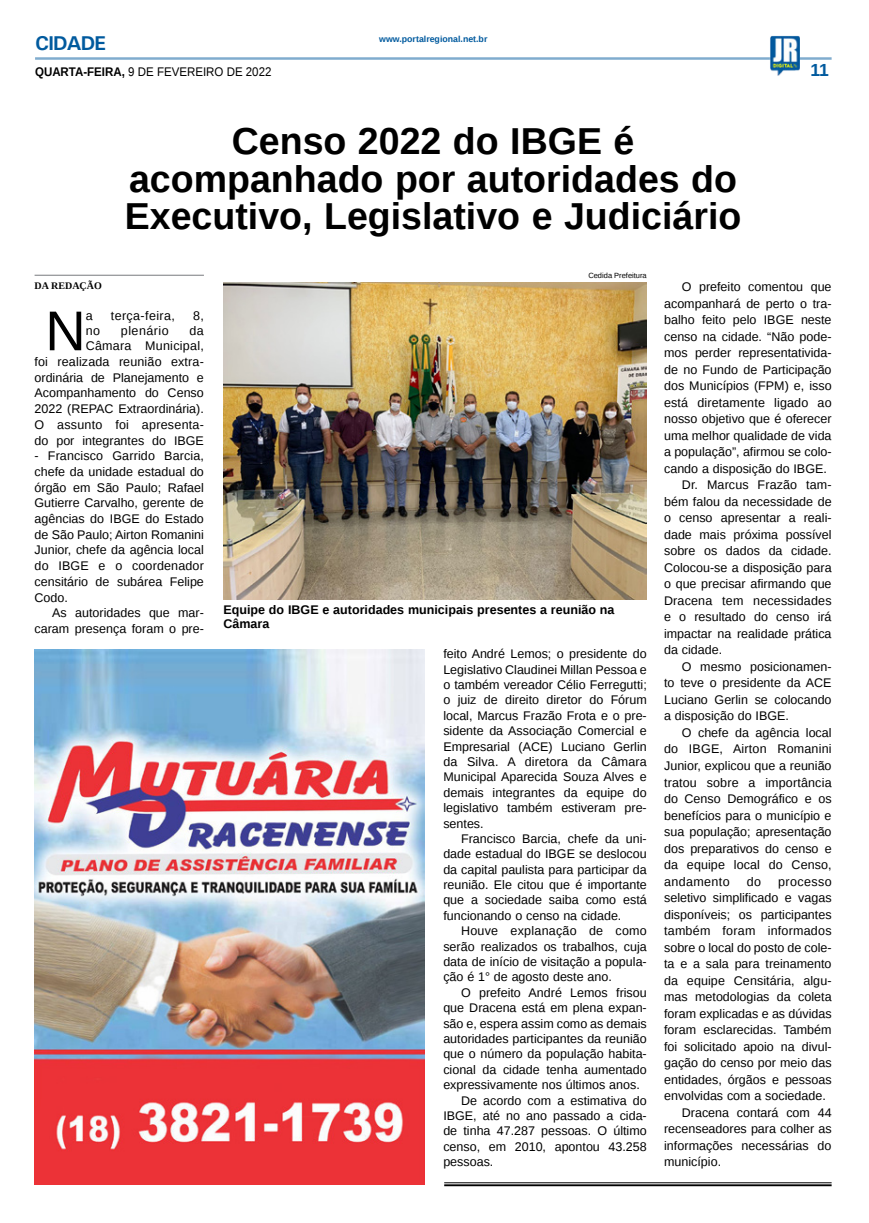
<style>
.page{position:relative;width:869px;height:1223px;background:#fff}
.page>*{position:absolute;margin:0;border:0;box-sizing:border-box;transform-origin:0 0}
.MATÉRIA{font:56.12px "Liberation Sans";color:#000}
.TÍTULO{font:700 37.5px/37.5px "Liberation Sans";color:#000}
.TITULO_PG{font:700 20px "Univers";letter-spacing:-.04em;color:#005a9e}
.TÍTULO-2{font:700 17.5px "Liberation Sans";color:#005a9e}
.MATÉRIA-2{font:12.5px/16.5px "Liberation Sans";color:#000;text-align:justify}
.LEGENDA{font:700 12.5px/13.8px "Liberation Sans";color:#000}
.DATA_PG{font:12.5px "Liberation Sans";color:#000;scale:.92 1}
.MATÉRIA-3{font:12.5px "Liberation Sans";letter-spacing:.03em;color:#000}
.MATÉRIA-4{font:12.5px "Liberation Sans";letter-spacing:.035em;color:#000}
.CRÉDITO_NOME{font:700 10px "Liberation Serif";color:#000}
.DATA_PG-2{font:700 8.75px "Liberation Sans";color:#005a9e}
.CRÉDITO_FOTO{font:7.5px "Liberation Sans";color:#000}
.s1{font-weight:700}
</style>
<div class="page">
<hr style="left:35px;top:57px;width:796px;height:3px;background:#005a9e">
<img style="left:769px;top:36px;width:30px;height:40px">
<img style="left:35px;top:649px;width:389px;height:535px">
<hr style="left:444px;top:1182px;width:387px;height:1px;background:#000">
<hr style="left:444px;top:1184px;width:387px;height:2px;background:#000">
<img style="left:223px;top:282px;width:423px;height:317px">
<hr style="left:35px;top:275px;width:169px;height:1px;background:#939598">
<p class="TITULO_PG" style="left:35px;top:31px;width:72px">CIDADE</p>
<p class="DATA_PG" style="left:35px;top:65px;width:258px"><span class="s1">QUARTA-FEIRA,</span> 9 DE FEVEREIRO DE 2022</p>
<p class="DATA_PG-2" style="left:379px;top:33px;width:110px">www.portalregional.net.br</p>
<p class="TÍTULO" style="left:232px;top:122px;width:404px">Censo 2022 do IBGE é</p>
<p class="TÍTULO" style="left:125px;top:159px;width:617px">acompanhado por autoridades do<br>Executivo, Legislativo e Judiciário</p>
<p class="CRÉDITO_FOTO" style="left:588px;top:271px;width:60px">Cedida Prefeitura</p>
<p class="TÍTULO-2" style="left:810px;top:58px;width:20px">11</p>
<p class="CRÉDITO_NOME" style="left:35px;top:279px;width:69px">DA REDAÇÃO</p>
<p class="MATÉRIA" style="left:45px;top:299px;width:42px">N</p>
<p class="MATÉRIA-2" style="left:86px;top:308px;width:8px">a</p>
<p class="MATÉRIA-3" style="left:111px;top:309px;width:65px">terça-feira,</p>
<p class="MATÉRIA-2" style="left:193px;top:308px;width:12px">8,</p>
<p class="MATÉRIA-2" style="left:86px;top:323px;width:16px">no</p>
<p class="MATÉRIA-4" style="left:121px;top:324px;width:49px">plenário</p>
<p class="MATÉRIA-2" style="left:35px;top:324px;width:171px;line-height:15.6px;text-align:right">da<br>Câmara Municipal,<br>foi realizada reunião extra&shy;ordinária de Planejamento e<br>Acompanhamento do Censo<br>2022 (REPAC Extraordinária).<br>O assunto foi apresenta&shy;do por integrantes do IBGE</p>
<p class="MATÉRIA-2" style="left:35px;top:448px;width:171px;line-height:15.8px">- Francisco Garrido Barcia, chefe da unidade estadual do órgão em São Paulo; Rafael Gutierre Carvalho, gerente de agências do IBGE do Estado de São Paulo; Airton Romanini Junior, chefe da agência local do IBGE e o coordenador censitário de subárea Felipe Codo.</p>
<p class="MATÉRIA-2" style="left:35px;top:605px;width:171px;line-height:15.8px;text-align:right">As autoridades que mar&shy;caram presença foram o pre-</p>
<p class="LEGENDA" style="left:223px;top:602px;width:392px">Equipe do IBGE e autoridades municipais presentes a reunião na<br>Câmara</p>
<p class="MATÉRIA-2" style="left:443px;top:646px;width:205px;line-height:15.4px">feito André Lemos; o presidente do Legislativo Claudinei Millan Pessoa e o também vereador Célio Ferregutti; o juiz de direito diretor do Fórum local, Marcus Frazão Frota e o pre&shy;sidente da Associação Comercial e Empresarial (ACE) Luciano Gerlin da Silva. A diretora da Câmara Municipal Aparecida Souza Alves e demais integrantes da equipe do legislativo também estiveram pre&shy;sentes.</p>
<p class="MATÉRIA-2" style="left:443px;top:831px;width:205px;line-height:15.4px;text-indent:18px">Francisco Barcia, chefe da uni&shy;dade estadual do IBGE se deslocou da capital paulista para participar da reunião. Ele citou que é importante que a sociedade saiba como está funcionando o censo na cidade.</p>
<p class="MATÉRIA-2" style="left:443px;top:923px;width:205px;line-height:15.4px;text-indent:18px">Houve explanação de como serão realizados os trabalhos, cuja data de início de visitação a popula&shy;ção é 1° de agosto deste ano.</p>
<p class="MATÉRIA-2" style="left:443px;top:985px;width:205px;line-height:15.4px;text-indent:18px">O prefeito André Lemos frisou que Dracena está em plena expan&shy;são e, espera assim como as demais autoridades participantes da reunião que o número da população habita&shy;cional da cidade tenha aumentado expressivamente nos últimos anos.</p>
<p class="MATÉRIA-2" style="left:443px;top:1093px;width:205px;line-height:15.4px;text-indent:18px">De acordo com a estimativa do IBGE, até no ano passado a cida&shy;de tinha 47.287 pessoas. O último censo, em 2010, apontou 43.258 pessoas.</p>
<p class="MATÉRIA-2" style="left:663px;top:279px;width:169px;text-indent:18px">O prefeito comentou que acompanhará de perto o tra&shy;balho feito pelo IBGE neste censo na cidade. “Não pode&shy;mos perder representativida&shy;de no Fundo de Participação dos Municípios (FPM) e, isso está diretamente ligado ao nosso objetivo que é oferecer uma melhor qualidade de vida a população”, afirmou se colo&shy;cando a disposição do IBGE.</p>
<p class="MATÉRIA-2" style="left:663px;top:477px;width:169px;text-indent:18px">Dr. Marcus Frazão tam&shy;bém falou da necessidade de o censo apresentar a reali&shy;dade mais próxima possível sobre os dados da cidade.<br>Colocou-se a disposição para o que precisar afirmando que Dracena tem necessidades e o resultado do censo irá impactar na realidade prática da cidade.</p>
<p class="MATÉRIA-2" style="left:663px;top:659px;width:169px;text-indent:18px">O mesmo posicionamen&shy;to teve o presidente da ACE Luciano Gerlin se colocando a disposição do IBGE.</p>
<p class="MATÉRIA-2" style="left:663px;top:725px;width:169px;text-indent:18px">O chefe da agência local do IBGE, Airton Romanini Junior, explicou que a reunião tratou sobre a importância do Censo Demográfico e os benefícios para o município e sua população; apresentação dos preparativos do censo e da equipe local do Censo, andamento</p>
<p class="MATÉRIA-2" style="left:746px;top:873px;width:16px">do</p>
<p class="MATÉRIA-2" style="left:663px;top:873px;width:169px;text-indent:114px">processo seletivo simplificado e vagas disponíveis; os participantes também foram informados sobre o local do posto de cole&shy;ta e a sala para treinamento da equipe Censitária, algu&shy;mas metodologias da coleta foram explicadas e as dúvidas foram esclarecidas. Também foi solicitado apoio na divul&shy;gação do censo por meio das entidades, órgãos e pessoas envolvidas com a sociedade.</p>
<p class="MATÉRIA-2" style="left:663px;top:1104px;width:169px;text-indent:18px">Dracena contará com 44 recenseadores para colher as informações necessárias do município.</p>
</div>
